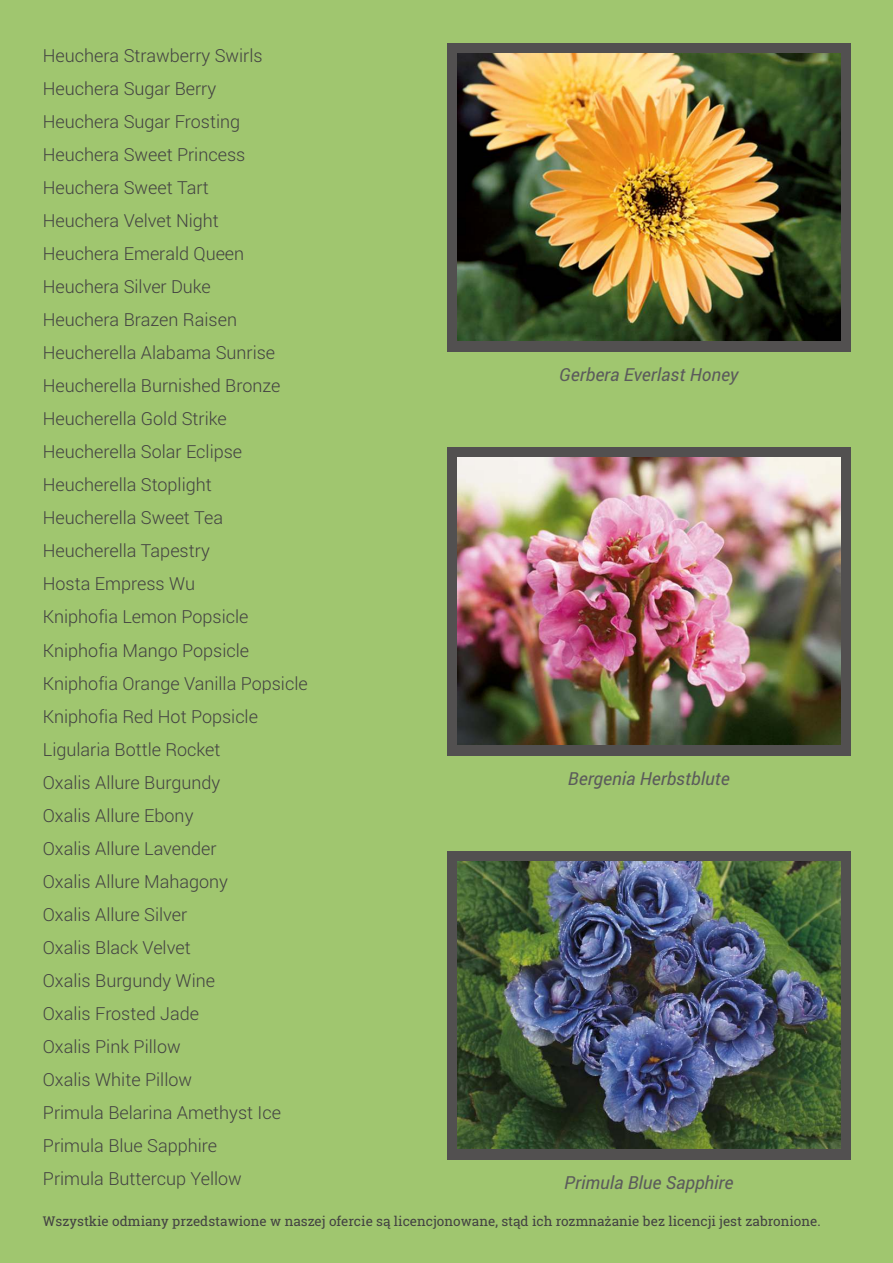
<style>
.page{position:relative;width:893px;height:1263px;background:#a0c66f}
.page>*{position:absolute;margin:0;border:0;box-sizing:border-box;transform-origin:0 0}
.t1{font:300 18px/33px "Roboto";color:#434242}
.t2{font:italic 18px "Roboto";color:#5b5b5b}
.t3{font:13.5px "Roboto Slab";color:#434242}
</style>
<div class="page">
<div style="left:447px;top:43px;width:404px;height:309px;background:#525050"></div>
<img style="left:457px;top:54px;width:383px;height:287px">
<div style="left:447px;top:447px;width:404px;height:309px;background:#525050"></div>
<img style="left:457px;top:458px;width:383px;height:287px">
<div style="left:447px;top:851px;width:404px;height:308px;background:#525050"></div>
<img style="left:457px;top:862px;width:383px;height:287px">
<p class="t1" style="left:43px;top:38px;width:266px">Heuchera Strawberry Swirls<br>Heuchera Sugar Berry<br>Heuchera Sugar Frosting<br>Heuchera Sweet Princess<br>Heuchera Sweet Tart<br>Heuchera Velvet Night<br>Heuchera Emerald Queen<br>Heuchera Silver Duke<br>Heuchera Brazen Raisen<br>Heucherella Alabama Sunrise<br>Heucherella Burnished Bronze<br>Heucherella Gold Strike<br>Heucherella Solar Eclipse<br>Heucherella Stoplight<br>Heucherella Sweet Tea<br>Heucherella Tapestry<br>Hosta Empress Wu<br>Kniphofia Lemon Popsicle<br>Kniphofia Mango Popsicle<br>Kniphofia Orange Vanilla Popsicle<br>Kniphofia Red Hot Popsicle<br>Ligularia Bottle Rocket<br>Oxalis Allure Burgundy<br>Oxalis Allure Ebony<br>Oxalis Allure Lavender<br>Oxalis Allure Mahagony<br>Oxalis Allure Silver<br>Oxalis Black Velvet<br>Oxalis Burgundy Wine<br>Oxalis Frosted Jade<br>Oxalis Pink Pillow<br>Oxalis White Pillow<br>Primula Belarina Amethyst Ice<br>Primula Blue Sapphire<br>Primula Buttercup Yellow</p>
<p class="t3" style="left:43px;top:1212px;width:779px">Wszystkie odmiany przedstawione w naszej ofercie są licencjonowane, stąd ich rozmnażanie bez licencji jest zabronione.</p>
<p class="t2" style="left:559px;top:362px;width:181px">Gerbera Everlast Honey</p>
<p class="t2" style="left:568px;top:766px;width:163px">Bergenia Herbstblute</p>
<p class="t2" style="left:564px;top:1170px;width:171px">Primula Blue Sapphire</p>
</div>
